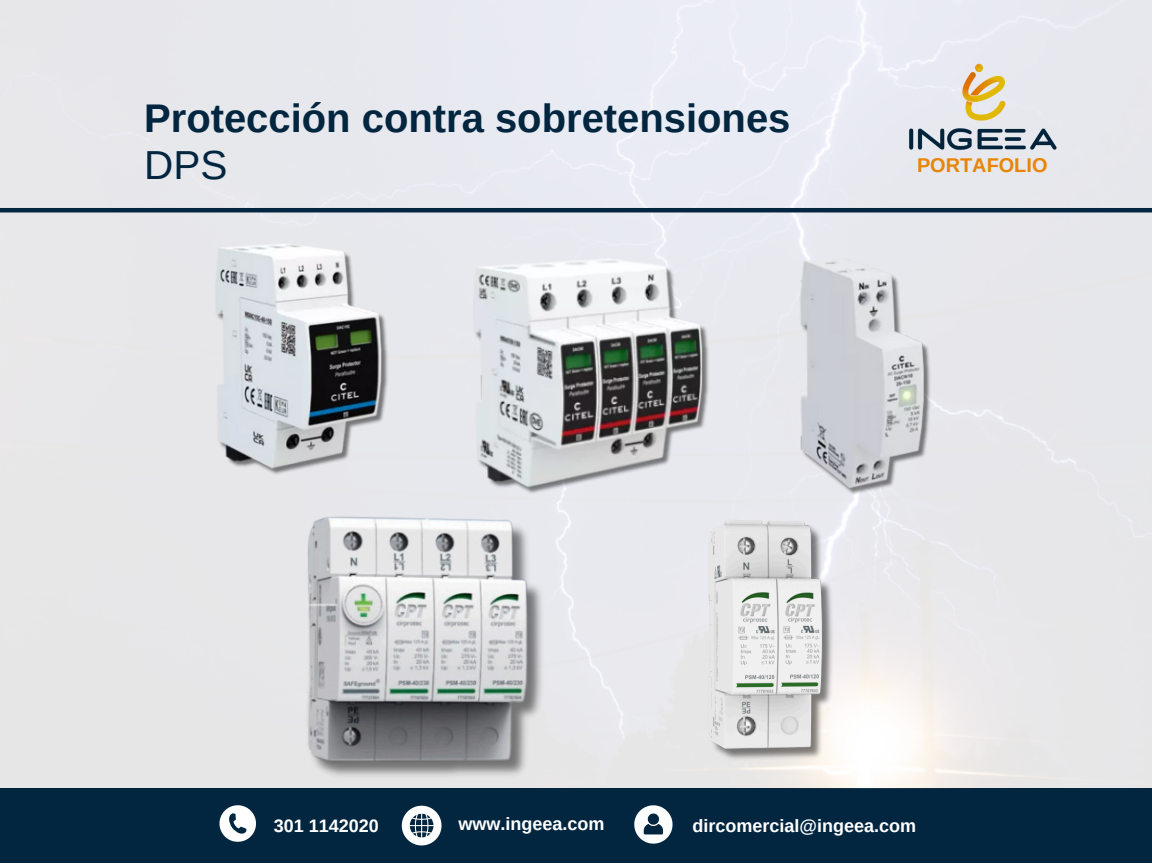
<style>
.page{position:relative;width:1152px;height:864px;background:#fff}
.page>*{position:absolute;margin:0;border:0;box-sizing:border-box;transform-origin:0 0}
.t1{font:40.5px "Arimo";color:#022640}
.t2{font:700 40.05px "Arimo";color:#022640}
.t3{font:700 19.95px "Arimo";color:#e78504}
.t4{font:700 18px "Arimo";color:#fff}
</style>
<div class="page">
<div style="left:0;top:788px;width:1152px;height:75px;background:#022640"></div>
<svg style="left:220px;top:805px;width:36px;height:37px"></svg>
<svg style="left:402px;top:806px;width:39px;height:39px"></svg>
<svg style="left:634px;top:805px;width:39px;height:38px"></svg>
<img style="left:0;top:0;width:1152px;height:789px">
<img style="left:899px;top:59px;width:166px;height:97px">
<hr style="left:0;top:208px;width:1152px;height:4px;background:#022640">
<img style="left:215px;top:242px;width:174px;height:237px">
<img style="left:473px;top:258px;width:237px;height:238px">
<img style="left:794px;top:254px;width:143px;height:247px">
<img style="left:276px;top:489px;width:313px;height:299px">
<img style="left:677px;top:502px;width:199px;height:275px">
<p class="t2" style="left:144px;top:95px;width:648px">Protección contra sobretensiones</p>
<p class="t1" style="left:144px;top:143px;width:85px">DPS</p>
<h3 class="t3" style="left:917px;top:154px;width:132px">PORTAFOLIO</h3>
<p class="t4" style="left:274px;top:815px;width:107px">301 1142020</p>
<h2 class="t4" style="left:458px;top:813px;width:148px">www.ingeea.com</h2>
<h1 class="t4" style="left:693px;top:815px;width:225px">dircomercial@ingeea.com</h1>
</div>
